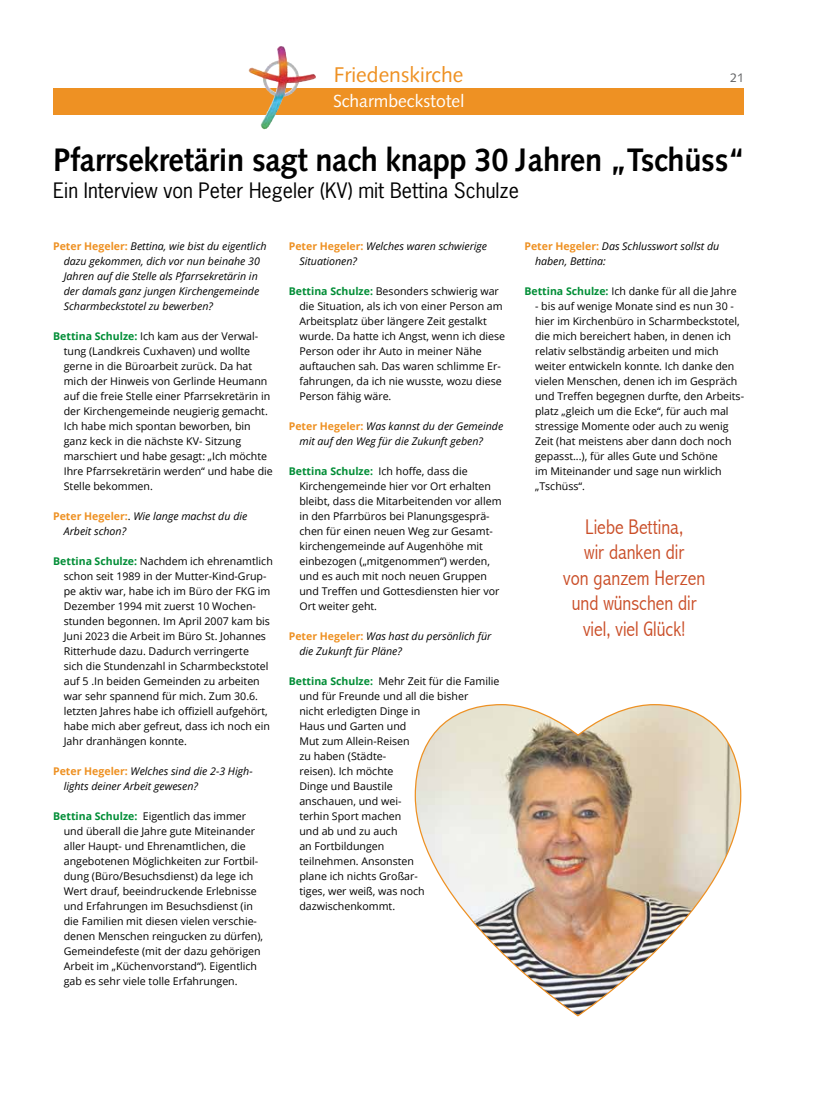
<style>
.page{position:relative;width:815px;height:1117px;background:#fff}
.page>*{position:absolute;margin:0;border:0;box-sizing:border-box;transform-origin:0 0}
.t1{font:700 32.5px "Syntax LT Std";letter-spacing:-.01em;color:#000;scale:.95 1}
.t2{font:300 condensed 21.25px/25.5px "Abadi";color:#ca4e28;text-align:center}
.t3{font:21.25px "Syntax LT Std";color:#ee9123}
.t4{font:20px "News Gothic Std";color:#000}
.t5{font:17.5px "Syntax LT Std";color:#fff}
.t6{font:12.5px "Syntax LT Std";color:#606163}
.t7{font:10.62px/15px "Open Sans";color:#000}
.t8{font:italic 10.62px/15px "Open Sans";color:#000}
.s1{font-weight:700;font-style:normal;color:#ee9123}
.s2{font-weight:700;color:#008d36}
.s3{font-style:normal}
</style>
<div class="page">
<div style="left:53px;top:89px;width:691px;height:26px;background:#ee9123"></div>
<img style="left:249px;top:47px;width:30px;height:82px">
<img style="left:414px;top:704px;width:328px;height:312px">
<h2 class="t3" style="left:334px;top:62px;width:131px">Friedenskirche</h2>
<p class="t6" style="left:730px;top:70px;width:15px">21</p>
<h3 class="t5" style="left:333px;top:90px;width:133px">Scharmbeckstotel</h3>
<h1 class="t1" style="left:53px;top:140px;width:730px">Pfarrsekretärin sagt nach knapp 30 Jahren „Tschüss“</h1>
<h3 class="t4" style="left:53px;top:178px;width:467px">Ein Interview von Peter Hegeler (KV) mit Bettina Schulze</h3>
<p class="t8" style="left:64px;top:238px;width:204px;text-indent:-11px"><span class="s1">Peter Hegeler:</span> Bettina, wie bist du eigentlich dazu gekommen, dich vor nun beinahe 30<br>Jahren auf die Stelle als Pfarrsekretärin in der damals ganz jungen Kirchengemeinde Scharmbeckstotel zu bewerben?</p>
<p class="t7" style="left:64px;top:328px;width:211px;text-indent:-11px"><span class="s2">Bettina Schulze:</span> Ich kam aus der Verwal&shy;tung (Landkreis Cuxhaven) und wollte gerne in die Büroarbeit zurück. Da hat mich der Hinweis von Gerlinde Heumann auf die freie Stelle einer Pfarrsekretärin in der Kirchengemeinde neugierig gemacht.<br>Ich habe mich spontan beworben, bin ganz keck in die nächste KV- Sitzung marschiert und habe gesagt: „Ich möchte Ihre Pfarrsekretärin werden“ und habe die Stelle bekommen.</p>
<p class="t8" style="left:64px;top:508px;width:185px;text-indent:-11px"><span class="s1">Peter Hegeler:</span><span class="s3">.</span> Wie lange machst du die<br>Arbeit schon?</p>
<p class="t7" style="left:64px;top:553px;width:211px;text-indent:-11px"><span class="s2">Bettina Schulze:</span> Nachdem ich ehrenamtlich schon seit 1989 in der Mutter-Kind-Grup&shy;pe aktiv war, habe ich im Büro der FKG im Dezember 1994 mit zuerst 10 Wochen&shy;stunden begonnen. Im April 2007 kam bis Juni 2023 die Arbeit im Büro St. Johannes Ritterhude dazu. Dadurch verringerte<br>sich die Stundenzahl in Scharmbeckstotel auf 5 .In beiden Gemeinden zu arbeiten war sehr spannend für mich. Zum 30.6. letzten Jahres habe ich offiziell aufgehört, habe mich aber gefreut, dass ich noch ein Jahr dranhängen konnte.</p>
<p class="t8" style="left:64px;top:763px;width:190px;text-indent:-11px"><span class="s1">Peter Hegeler:</span> Welches sind die 2-3 High&shy;lights deiner Arbeit gewesen?</p>
<p class="t7" style="left:64px;top:808px;width:201px;text-indent:-11px"><span class="s2">Bettina Schulze:</span> Eigentlich das immer und überall die Jahre gute Miteinander aller Haupt- und Ehrenamtlichen, die angebotenen Möglichkeiten zur Fortbil&shy;dung (Büro/Besuchsdienst) da lege ich Wert drauf, beeindruckende Erlebnisse und Erfahrungen im Besuchsdienst (in die Familien mit diesen vielen verschie&shy;denen Menschen reingucken zu dürfen), Gemeindefeste (mit der dazu gehörigen Arbeit im „Küchenvorstand“). Eigentlich gab es sehr viele tolle Erfahrungen.</p>
<p class="t8" style="left:299px;top:238px;width:189px;text-indent:-11px"><span class="s1">Peter Hegeler:</span> Welches waren schwierige<br>Situationen?</p>
<p class="t7" style="left:299px;top:283px;width:207px;text-indent:-11px"><span class="s2">Bettina Schulze:</span> Besonders schwierig war die Situation, als ich von einer Person am Arbeitsplatz über längere Zeit gestalkt wurde. Da hatte ich Angst, wenn ich diese Person oder ihr Auto in meiner Nähe auftauchen sah. Das waren schlimme Er&shy;fahrungen, da ich nie wusste, wozu diese Person fähig wäre.</p>
<p class="t8" style="left:299px;top:418px;width:205px;text-indent:-11px"><span class="s1">Peter Hegeler:</span> Was kannst du der Gemeinde mit auf den Weg für die Zukunft geben?</p>
<p class="t7" style="left:299px;top:463px;width:204px;text-indent:-11px"><span class="s2">Bettina Schulze:</span> Ich hoffe, dass die Kirchengemeinde hier vor Ort erhalten bleibt, dass die Mitarbeitenden vor allem in den Pfarrbüros bei Planungsgesprä&shy;chen für einen neuen Weg zur Gesamt&shy;kirchengemeinde auf Augenhöhe mit einbezogen („mitgenommen“) werden, und es auch mit noch neuen Gruppen und Treffen und Gottesdiensten hier vor Ort weiter geht.</p>
<p class="t8" style="left:299px;top:628px;width:194px;text-indent:-11px"><span class="s1">Peter Hegeler:</span> Was hast du persönlich für die Zukunft für Pläne?</p>
<p class="t7" style="left:299px;top:673px;width:201px;text-indent:-11px"><span class="s2">Bettina Schulze:</span> Mehr Zeit für die Familie und für Freunde und all die bisher<br>nicht erledigten Dinge in<br>Haus und Garten und<br>Mut zum Allein-Reisen<br>zu haben (Städte-<br>reisen). Ich möchte<br>Dinge und Baustile<br>anschauen, und wei-<br>terhin Sport machen<br>und ab und zu auch<br>an Fortbildungen<br>teilnehmen. Ansonsten<br>plane ich nichts Großar-<br>tiges, wer weiß, was noch dazwischenkommt.</p>
<p class="t8" style="left:535px;top:238px;width:186px;text-indent:-11px"><span class="s1">Peter Hegeler:</span> Das Schlusswort sollst du haben, Bettina:</p>
<p class="t7" style="left:524px;top:283px;width:214px"><span class="s2">Bettina Schulze:</span> Ich danke für all die Jahre</p>
<p class="t7" style="left:535px;top:298px;width:211px">- bis auf wenige Monate sind es nun 30 - hier im Kirchenbüro in Scharmbeckstotel, die mich bereichert haben, in denen ich relativ selbständig arbeiten und mich weiter entwickeln konnte. Ich danke den vielen Menschen, denen ich im Gespräch und Treffen begegnen durfte, den Arbeits&shy;platz „gleich um die Ecke“, für auch mal stressige Momente oder auch zu wenig Zeit (hat meistens aber dann doch noch gepasst...), für alles Gute und Schöne<br>im Miteinander und sage nun wirklich „Tschüss“.</p>
<h2 class="t2" style="left:563px;top:514px;width:144px">Liebe Bettina,<br>wir danken dir<br>von ganzem Herzen und wünschen dir viel, viel Glück!</h2>
</div>
